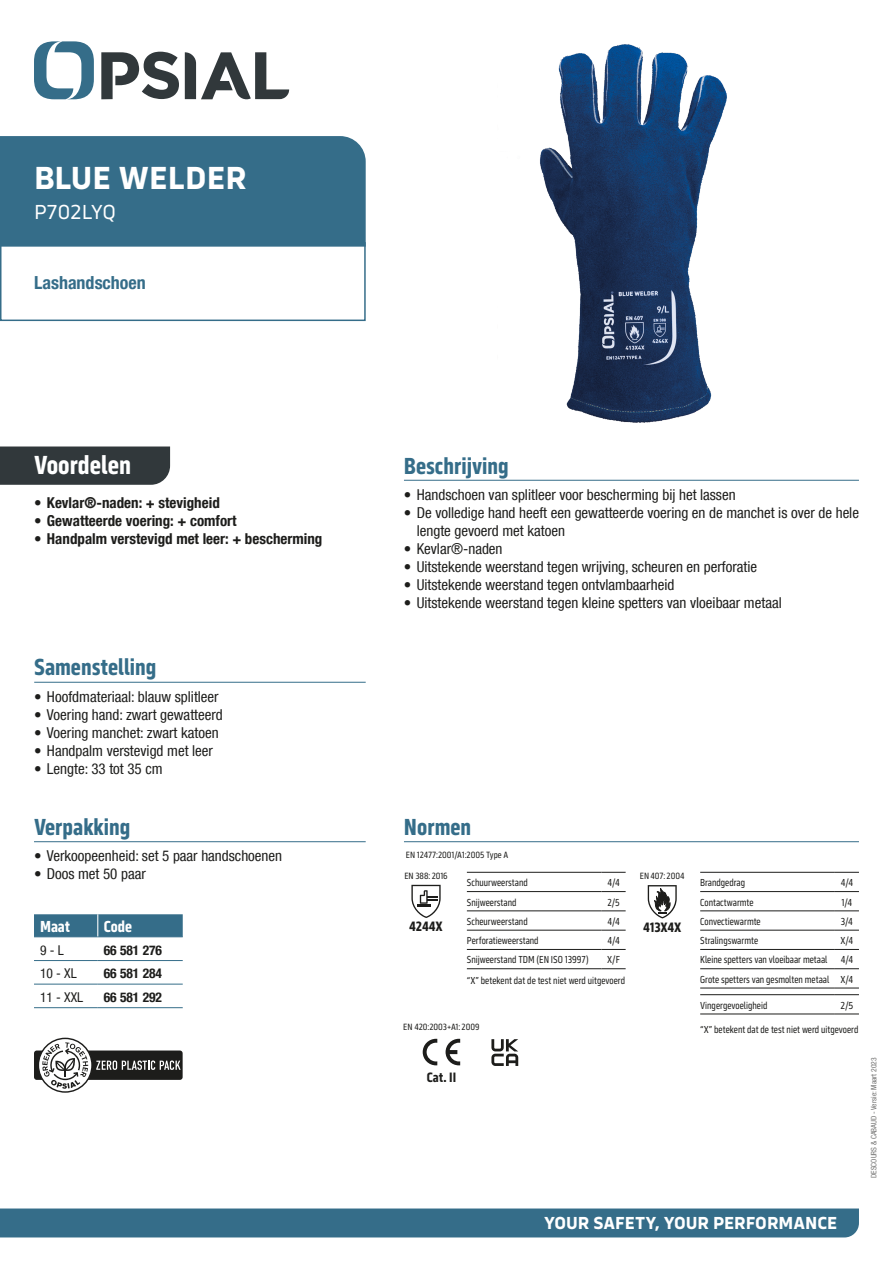
<style>
.page{position:relative;width:893px;height:1263px;background:#fff}
.page>*{position:absolute;margin:0;border:0;box-sizing:border-box;transform-origin:0 0}
.NOM_PRODUIT{font:700 33px "Serca";color:#fff}
.NOM_PRODUIT-2{font:700 27px "Serca Condensed";color:#fff}
.t1{font:700 24px "Serca Condensed";color:#356d89}
.NOM_PRODUIT-3{font:21px "Serca";letter-spacing:-.015em;color:#fff}
.NOM_PRODUIT-4{font:700 18px "Serca";color:#fff}
.PLUS_PRODUIT_TXT{font:700 condensed 18px "Helvetica Neue LT Com";color:#356d89}
.tableauTitre{font:700 16.5px "Serca Condensed";color:#fff}
.t2{font:condensed 15px/18px "Helvetica Neue LT Com";color:#1d1d1b}
.t3{font:700 condensed 15px "Helvetica Neue LT Com";color:#1d1d1b}
.t4{font:700 14.1px "Serca Condensed";letter-spacing:-.005em;color:#1d1d1b}
.TableauCode{font:700 condensed 13.5px "Helvetica Neue LT Com";color:#1d1d1b}
.tableau{font:condensed 13.5px "Helvetica Neue LT Com";color:#1d1d1b}
.t5{font:10.5px "Serca Condensed";color:#1d1d1b;scale:.95 1}
.t6{font:10.5px "Serca Condensed";color:#1d1d1b}
.t7{font:9.3px "Serca Condensed";letter-spacing:-.005em;color:#1d1d1b}
.t8{font:condensed 7.5px "Helvetica Neue LT Com";color:#70706f}
</style>
<div class="page">
<div style="left:0;top:1208px;width:859px;height:29px;background:#356d89"></div>
<svg style="left:34px;top:41px;width:60px;height:58px"></svg>
<svg style="left:185px;top:52px;width:104px;height:48px"></svg>
<svg style="left:101px;top:52px;width:78px;height:47px"></svg>
<hr style="left:34px;top:841px;width:332px;height:1px;background:#356d89">
<hr style="left:34px;top:960px;width:64px;height:1px;background:#356d89">
<hr style="left:98px;top:960px;width:85px;height:1px;background:#356d89">
<hr style="left:34px;top:984px;width:64px;height:1px;background:#356d89">
<hr style="left:98px;top:984px;width:85px;height:1px;background:#356d89">
<hr style="left:34px;top:1007px;width:64px;height:1px;background:#356d89">
<hr style="left:98px;top:1007px;width:85px;height:1px;background:#356d89">
<svg style="left:34px;top:914px;width:149px;height:23px;background:#39708b"></svg>
<hr style="left:404px;top:480px;width:455px;height:1px;background:#356d89">
<hr style="left:404px;top:841px;width:455px;height:1px;background:#356d89">
<hr style="left:34px;top:682px;width:332px;height:1px;background:#356d89">
<div style="left:0;top:446px;width:170px;height:39px;background:#31383b"></div>
<div style="left:0;top:242px;width:366px;height:79px;border:2px solid #356d89"></div>
<div style="left:0;top:136px;width:366px;height:111px;background:#356d89"></div>
<img style="left:540px;top:44px;width:187px;height:379px">
<div style="left:34px;top:1050px;width:149px;height:30px;background:#1d1d1b;border-radius:3px"></div>
<svg style="left:38px;top:1038px;width:143px;height:55px"></svg>
<hr style="left:467px;top:872px;width:134px;height:1px;background:#1d1d1b">
<svg style="left:601px;top:872px;width:25px;height:1px"></svg>
<hr style="left:467px;top:891px;width:134px;height:1px;background:#1d1d1b">
<svg style="left:601px;top:891px;width:25px;height:1px"></svg>
<hr style="left:467px;top:910px;width:134px;height:1px;background:#1d1d1b">
<svg style="left:601px;top:910px;width:25px;height:1px"></svg>
<hr style="left:467px;top:930px;width:134px;height:1px;background:#1d1d1b">
<svg style="left:601px;top:930px;width:25px;height:1px"></svg>
<hr style="left:467px;top:949px;width:134px;height:1px;background:#1d1d1b">
<svg style="left:601px;top:949px;width:25px;height:1px"></svg>
<hr style="left:467px;top:968px;width:134px;height:1px;background:#1d1d1b">
<svg style="left:601px;top:968px;width:25px;height:1px"></svg>
<svg style="left:411px;top:885px;width:30px;height:33px"></svg>
<svg style="left:648px;top:885px;width:29px;height:33px"></svg>
<svg style="left:423px;top:1039px;width:14px;height:26px"></svg>
<svg style="left:446px;top:1039px;width:14px;height:26px"></svg>
<svg style="left:491px;top:1039px;width:27px;height:27px"></svg>
<hr style="left:700px;top:872px;width:135px;height:1px;background:#1d1d1b">
<svg style="left:835px;top:872px;width:24px;height:1px"></svg>
<hr style="left:700px;top:891px;width:135px;height:1px;background:#1d1d1b">
<svg style="left:835px;top:891px;width:24px;height:1px"></svg>
<hr style="left:700px;top:910px;width:135px;height:1px;background:#1d1d1b">
<svg style="left:835px;top:910px;width:24px;height:1px"></svg>
<hr style="left:700px;top:930px;width:135px;height:1px;background:#1d1d1b">
<svg style="left:835px;top:930px;width:24px;height:1px"></svg>
<hr style="left:700px;top:949px;width:135px;height:1px;background:#1d1d1b">
<svg style="left:835px;top:949px;width:24px;height:1px"></svg>
<hr style="left:700px;top:968px;width:135px;height:1px;background:#1d1d1b">
<svg style="left:835px;top:968px;width:24px;height:1px"></svg>
<hr style="left:700px;top:988px;width:135px;height:1px;background:#1d1d1b">
<hr style="left:700px;top:994px;width:135px;height:1px;background:#1d1d1b">
<svg style="left:835px;top:988px;width:24px;height:7px"></svg>
<hr style="left:700px;top:1013px;width:135px;height:1px;background:#1d1d1b">
<svg style="left:835px;top:1013px;width:24px;height:1px"></svg>
<p class="NOM_PRODUIT" style="left:34px;top:158px;width:214px">BLUE WELDER</p>
<p class="NOM_PRODUIT-3" style="left:34px;top:200px;width:83px">P702LYQ</p>
<p class="PLUS_PRODUIT_TXT" style="left:34px;top:272px;width:113px">Lashandschoen</p>
<p class="NOM_PRODUIT-2" style="left:34px;top:449px;width:98px">Voordelen</p>
<p class="t3" style="left:34px;top:494px;width:187px">• Kevlar®-naden: + stevigheid</p>
<p class="t3" style="left:34px;top:512px;width:204px">• Gewatteerde voering: + comfort</p>
<p class="t3" style="left:34px;top:530px;width:290px">• Handpalm verstevigd met leer: + bescherming</p>
<p class="t1" style="left:34px;top:653px;width:124px">Samenstelling</p>
<p class="t2" style="left:34px;top:687px;width:186px">• Hoofdmateriaal: blauw splitleer</p>
<p class="t2" style="left:34px;top:705px;width:190px">• Voering hand: zwart gewatteerd</p>
<p class="t2" style="left:34px;top:723px;width:186px">• Voering manchet: zwart katoen</p>
<p class="t2" style="left:34px;top:741px;width:180px">• Handpalm verstevigd met leer</p>
<p class="t2" style="left:34px;top:759px;width:130px">• Lengte: 33 tot 35 cm</p>
<p class="t1" style="left:34px;top:813px;width:98px">Verpakking</p>
<p class="t2" style="left:34px;top:847px;width:250px">• Verkoopeenheid: set 5 paar handschoenen</p>
<p class="t2" style="left:34px;top:865px;width:113px">• Doos met 50 paar</p>
<p class="tableauTitre" style="left:40px;top:917px;width:32px">Maat</p>
<p class="tableauTitre" style="left:104px;top:917px;width:30px">Code</p>
<p class="tableau" style="left:40px;top:942px;width:25px">9 - L</p>
<p class="TableauCode" style="left:104px;top:942px;width:60px">66 581 276</p>
<p class="tableau" style="left:40px;top:965px;width:38px">10 - XL</p>
<p class="TableauCode" style="left:104px;top:965px;width:60px">66 581 284</p>
<p class="tableau" style="left:40px;top:989px;width:45px">11 - XXL</p>
<p class="TableauCode" style="left:104px;top:989px;width:60px">66 581 292</p>
<p class="t1" style="left:404px;top:452px;width:106px">Beschrijving</p>
<p class="t2" style="left:404px;top:485px;width:333px">• Handschoen van splitleer voor bescherming bij het lassen</p>
<p class="t2" style="left:417px;top:503px;width:444px;text-indent:-13px">• De volledige hand heeft een gewatteerde voering en de manchet is over de hele lengte gevoerd met katoen</p>
<p class="t2" style="left:404px;top:539px;width:100px">• Kevlar®-naden</p>
<p class="t2" style="left:404px;top:557px;width:355px">• Uitstekende weerstand tegen wrijving, scheuren en perforatie</p>
<p class="t2" style="left:404px;top:575px;width:272px">• Uitstekende weerstand tegen ontvlambaarheid</p>
<p class="t2" style="left:404px;top:593px;width:379px">• Uitstekende weerstand tegen kleine spetters van vloeibaar metaal</p>
<p class="t1" style="left:404px;top:813px;width:69px">Normen</p>
<p class="t7" style="left:406px;top:849px;width:104px">EN 12477:2001/A1:2005 Type A</p>
<p class="t7" style="left:404px;top:871px;width:45px">EN 388: 2016</p>
<p class="t4" style="left:409px;top:918px;width:35px">4244X</p>
<p class="t5" style="left:467px;top:877px;width:66px">Schuurweerstand</p>
<p class="t5" style="left:607px;top:877px;width:15px">4/4</p>
<p class="t5" style="left:467px;top:896px;width:54px">Snijweerstand</p>
<p class="t5" style="left:607px;top:896px;width:14px">2/5</p>
<p class="t5" style="left:467px;top:915px;width:66px">Scheurweerstand</p>
<p class="t5" style="left:607px;top:915px;width:15px">4/4</p>
<p class="t5" style="left:467px;top:935px;width:77px">Perforatieweerstand</p>
<p class="t5" style="left:607px;top:935px;width:15px">4/4</p>
<p class="t5" style="left:467px;top:954px;width:130px">Snijweerstand TDM (EN ISO 13997)</p>
<p class="t5" style="left:607px;top:954px;width:15px">X/F</p>
<p class="t5" style="left:467px;top:975px;width:168px">“X” betekent dat de test niet werd uitgevoerd</p>
<p class="t7" style="left:403px;top:1022px;width:78px">EN 420:2003+A1: 2009</p>
<p class="t7" style="left:640px;top:871px;width:46px">EN407: 2004</p>
<p class="t4" style="left:643px;top:919px;width:40px">413X4X</p>
<p class="t4" style="left:427px;top:1069px;width:31px">Cat. II</p>
<p class="t5" style="left:700px;top:877px;width:49px">Brandgedrag</p>
<p class="t5" style="left:841px;top:877px;width:15px">4/4</p>
<p class="t5" style="left:700px;top:896px;width:58px">Contactwarmte</p>
<p class="t5" style="left:841px;top:896px;width:13px">1/4</p>
<p class="t5" style="left:700px;top:915px;width:65px">Convectiewarmte</p>
<p class="t5" style="left:841px;top:915px;width:14px">3/4</p>
<p class="t5" style="left:700px;top:935px;width:63px">Stralingswarmte</p>
<p class="t5" style="left:840px;top:935px;width:15px">X/4</p>
<p class="t5" style="left:700px;top:954px;width:136px">Kleine spetters van vloeibaar metaal</p>
<p class="t5" style="left:841px;top:954px;width:15px">4/4</p>
<p class="t5" style="left:700px;top:973px;width:137px">Grote spetters van gesmolten metaal</p>
<p class="t5" style="left:840px;top:973px;width:15px">X/4</p>
<p class="t5" style="left:700px;top:999px;width:72px">Vingergevoeligheid</p>
<p class="t6" style="left:840px;top:999px;width:14px">2/5</p>
<p class="t5" style="left:700px;top:1024px;width:168px">“X” betekent dat de test niet werd uitgevoerd</p>
<p class="t8" style="left:869px;top:1178px;width:122px;rotate:-90deg">DESCOURS &amp; CABAUD - Versie: Maart 2023</p>
<p class="NOM_PRODUIT-4" style="left:544px;top:1212px;width:295px">YOUR SAFETY, YOUR PERFORMANCE</p>
</div>
